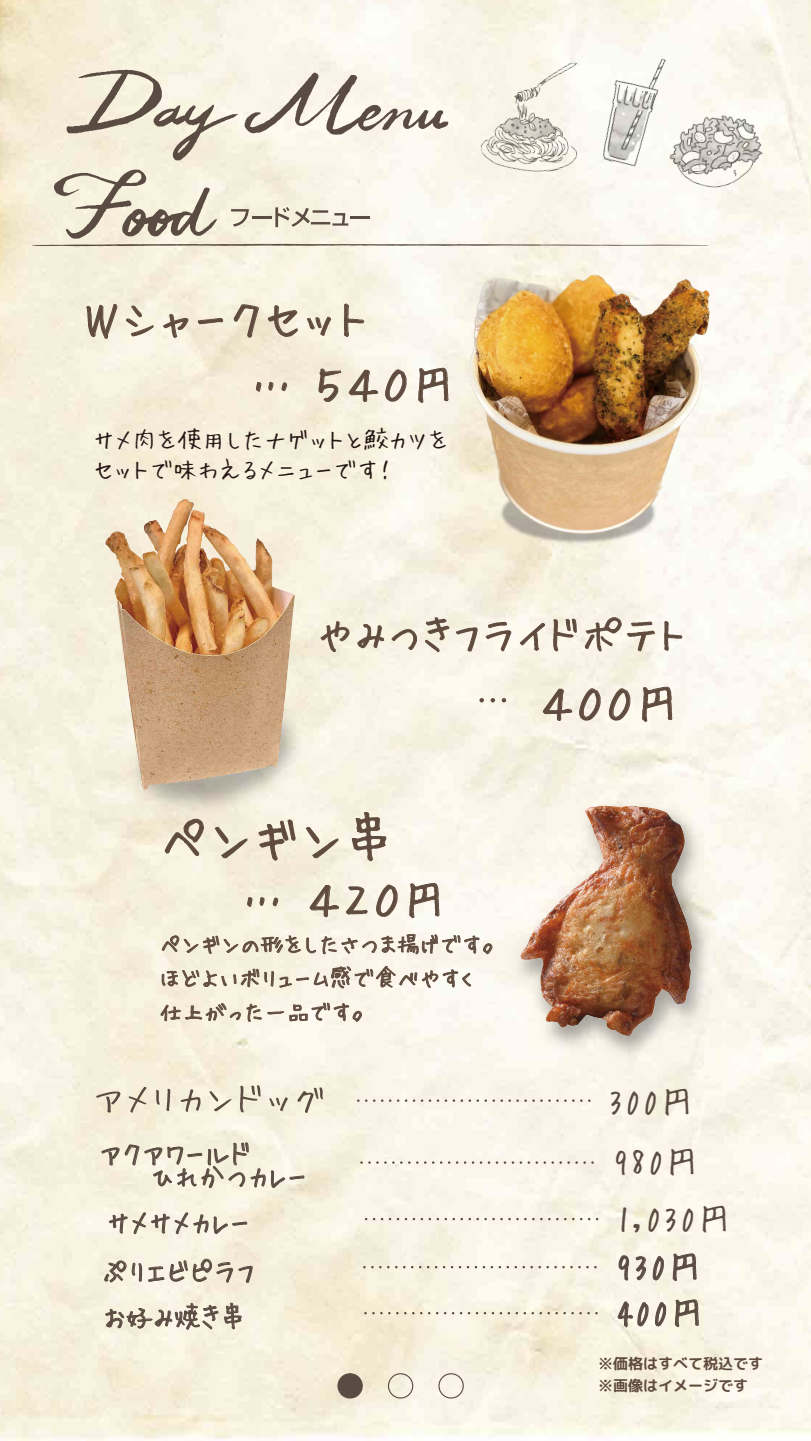
<style>
.page{position:relative;width:811px;height:1441px;background:#fff}
.page>*{position:absolute;margin:0;border:0;box-sizing:border-box;transform-origin:0 0}
.t1{font:45px/65.1px "Hui Font P";color:#604c3f}
.t2{font:35.25px "Hui Font P";color:#5a4c42}
.t3{font:27.75px/22.5px "Hui Font P";color:#5a4c42;scale:.93 1}
.t4{font:24px/30px "Hui Font P";color:#231815}
.t5{font:22.5px/33.8px "Hui Font P";color:#604c3f}
.t6{font:15px/22.5px "rounded mplus 1 c bold";color:#604c3f}
</style>
<div class="page">
<img style="left:0;top:0;width:811px;height:1441px">
<img style="left:468px;top:62px;width:129px;height:122px">
<img style="left:667px;top:111px;width:99px;height:82px">
<img style="left:590px;top:47px;width:81px;height:122px">
<svg style="left:245px;top:73px;width:203px;height:62px"></svg>
<svg style="left:67px;top:69px;width:171px;height:91px"></svg>
<svg style="left:453px;top:244px;width:256px;height:2px"></svg>
<svg style="left:32px;top:170px;width:421px;height:77px"></svg>
<hr style="left:350px;top:216px;width:20px;height:2px;background:#5a4c42">
<svg style="left:357px;top:1099px;width:18px;height:3px"></svg>
<svg style="left:381px;top:1099px;width:18px;height:3px"></svg>
<svg style="left:405px;top:1099px;width:18px;height:3px"></svg>
<svg style="left:429px;top:1099px;width:18px;height:3px"></svg>
<svg style="left:453px;top:1099px;width:33px;height:3px"></svg>
<svg style="left:96px;top:1091px;width:24px;height:22px"></svg>
<svg style="left:129px;top:1087px;width:17px;height:26px"></svg>
<svg style="left:156px;top:1089px;width:14px;height:22px"></svg>
<svg style="left:180px;top:1089px;width:21px;height:23px"></svg>
<svg style="left:209px;top:1091px;width:22px;height:20px"></svg>
<svg style="left:240px;top:1085px;width:20px;height:27px"></svg>
<svg style="left:269px;top:1097px;width:19px;height:14px"></svg>
<svg style="left:297px;top:1087px;width:26px;height:26px"></svg>
<div style="left:338px;top:1374px;width:24px;height:24px;background:#5a4c42;border-radius:50%"></div>
<div style="left:337px;top:1373px;width:26px;height:25px;border:1px solid #5a4c42;border-radius:50%"></div>
<div style="left:388px;top:1373px;width:25px;height:25px;border:1px solid #5a4c42;border-radius:50%"></div>
<div style="left:438px;top:1373px;width:26px;height:25px;border:1px solid #5a4c42;border-radius:50%"></div>
<img style="left:116px;top:681px;width:201px;height:146px">
<svg style="left:321px;top:621px;width:28px;height:31px"></svg>
<svg style="left:357px;top:624px;width:27px;height:24px"></svg>
<svg style="left:392px;top:629px;width:25px;height:21px"></svg>
<svg style="left:425px;top:617px;width:24px;height:35px"></svg>
<svg style="left:456px;top:627px;width:21px;height:24px"></svg>
<svg style="left:486px;top:622px;width:25px;height:29px"></svg>
<svg style="left:520px;top:623px;width:25px;height:28px"></svg>
<svg style="left:553px;top:619px;width:23px;height:32px"></svg>
<svg style="left:585px;top:617px;width:36px;height:34px"></svg>
<svg style="left:627px;top:622px;width:28px;height:29px"></svg>
<svg style="left:664px;top:621px;width:18px;height:30px"></svg>
<svg style="left:543px;top:689px;width:29px;height:32px"></svg>
<svg style="left:579px;top:688px;width:21px;height:32px"></svg>
<svg style="left:609px;top:688px;width:21px;height:32px"></svg>
<svg style="left:642px;top:687px;width:30px;height:34px"></svg>
<svg style="left:479px;top:698px;width:27px;height:4px"></svg>
<img style="left:106px;top:500px;width:190px;height:292px">
<svg style="left:86px;top:304px;width:31px;height:35px"></svg>
<svg style="left:126px;top:306px;width:28px;height:30px"></svg>
<svg style="left:163px;top:314px;width:25px;height:24px"></svg>
<svg style="left:198px;top:318px;width:25px;height:6px"></svg>
<svg style="left:234px;top:304px;width:25px;height:34px"></svg>
<svg style="left:268px;top:305px;width:30px;height:32px"></svg>
<svg style="left:307px;top:317px;width:24px;height:19px"></svg>
<svg style="left:344px;top:304px;width:20px;height:33px"></svg>
<svg style="left:256px;top:382px;width:31px;height:9px"></svg>
<svg style="left:319px;top:368px;width:22px;height:34px"></svg>
<svg style="left:349px;top:370px;width:29px;height:32px"></svg>
<svg style="left:385px;top:369px;width:21px;height:32px"></svg>
<svg style="left:418px;top:368px;width:30px;height:35px"></svg>
<img style="left:476px;top:534px;width:204px;height:34px">
<img style="left:468px;top:274px;width:242px;height:260px">
<svg style="left:360px;top:1161px;width:42px;height:3px"></svg>
<svg style="left:408px;top:1161px;width:18px;height:3px"></svg>
<svg style="left:432px;top:1161px;width:18px;height:3px"></svg>
<svg style="left:456px;top:1161px;width:18px;height:3px"></svg>
<svg style="left:480px;top:1161px;width:6px;height:3px"></svg>
<svg style="left:162px;top:934px;width:324px;height:20px"></svg>
<svg style="left:162px;top:966px;width:309px;height:22px"></svg>
<svg style="left:161px;top:1002px;width:201px;height:20px"></svg>
<svg style="left:247px;top:897px;width:31px;height:10px"></svg>
<svg style="left:310px;top:885px;width:29px;height:32px"></svg>
<svg style="left:346px;top:886px;width:22px;height:28px"></svg>
<svg style="left:376px;top:884px;width:21px;height:33px"></svg>
<svg style="left:409px;top:883px;width:30px;height:35px"></svg>
<img style="left:721px;top:789px;width:5px;height:285px">
<img style="left:486px;top:788px;width:235px;height:483px">
<svg style="left:165px;top:819px;width:39px;height:37px"></svg>
<svg style="left:215px;top:827px;width:32px;height:31px"></svg>
<svg style="left:259px;top:820px;width:36px;height:41px"></svg>
<svg style="left:306px;top:827px;width:32px;height:31px"></svg>
<svg style="left:352px;top:812px;width:34px;height:49px"></svg>
<svg style="left:101px;top:1142px;width:203px;height:46px"></svg>
<svg style="left:365px;top:1218px;width:18px;height:2px"></svg>
<svg style="left:389px;top:1218px;width:18px;height:2px"></svg>
<svg style="left:413px;top:1218px;width:137px;height:2px"></svg>
<svg style="left:556px;top:1218px;width:18px;height:2px"></svg>
<svg style="left:580px;top:1218px;width:18px;height:2px"></svg>
<svg style="left:109px;top:1212px;width:138px;height:22px"></svg>
<svg style="left:363px;top:1266px;width:18px;height:2px"></svg>
<svg style="left:387px;top:1266px;width:18px;height:2px"></svg>
<svg style="left:411px;top:1266px;width:18px;height:2px"></svg>
<svg style="left:435px;top:1266px;width:18px;height:2px"></svg>
<svg style="left:459px;top:1266px;width:18px;height:2px"></svg>
<svg style="left:483px;top:1266px;width:114px;height:2px"></svg>
<svg style="left:618px;top:1255px;width:11px;height:26px"></svg>
<svg style="left:636px;top:1256px;width:10px;height:24px"></svg>
<svg style="left:653px;top:1256px;width:11px;height:24px"></svg>
<svg style="left:672px;top:1253px;width:25px;height:28px"></svg>
<svg style="left:104px;top:1260px;width:38px;height:22px"></svg>
<svg style="left:148px;top:1258px;width:105px;height:25px"></svg>
<svg style="left:364px;top:1312px;width:42px;height:2px"></svg>
<svg style="left:412px;top:1312px;width:18px;height:2px"></svg>
<svg style="left:436px;top:1312px;width:18px;height:2px"></svg>
<svg style="left:460px;top:1312px;width:18px;height:2px"></svg>
<svg style="left:484px;top:1312px;width:114px;height:2px"></svg>
<svg style="left:617px;top:1301px;width:31px;height:27px"></svg>
<svg style="left:655px;top:1302px;width:11px;height:24px"></svg>
<svg style="left:675px;top:1299px;width:24px;height:28px"></svg>
<svg style="left:105px;top:1302px;width:137px;height:28px"></svg>
<h1 class="t1" style="left:251px;top:284px;width:206px;text-indent:-168px">Ｗシャークセット<br>… ５４０円</h1>
<p class="t4" style="left:93px;top:423px;width:357px">サメ肉を使用したナゲットと鮫カツをセットで味わえるメニューです！</p>
<h1 class="t1" style="left:539px;top:668px;width:142px">４００円</h1>
<h1 class="t1" style="left:242px;top:864px;width:206px">… ４２０円</h1>
<p class="t5" style="left:160px;top:926px;width:344px">ペンギンの形をしたさつま揚げです。ほどよいボリューム感で食べやすく<br>仕上がった一品です。</p>
<h2 class="t2" style="left:607px;top:1078px;width:89px">300円</h2>
<p class="t3" style="left:99px;top:1141px;width:226px">アクアワールド<br>　　ひれかつカレー</p>
<p class="t3" style="left:106px;top:1209px;width:156px">サメサメカレー</p>
<h2 class="t2" style="left:617px;top:1195px;width:116px">1,030円</h2>
<p class="t3" style="left:102px;top:1258px;width:167px">ぷりエビピラフ</p>
<h2 class="t2" style="left:615px;top:1243px;width:88px">930円</h2>
<p class="t3" style="left:103px;top:1304px;width:155px">お好み焼き串</p>
<h2 class="t2" style="left:616px;top:1289px;width:90px">400円</h2>
<h2 class="t2" style="left:612px;top:1138px;width:89px">980円</h2>
<p class="t6" style="left:598px;top:1352px;width:166px">※価格はすべて税込です※画像はイメージです</p>
</div>
